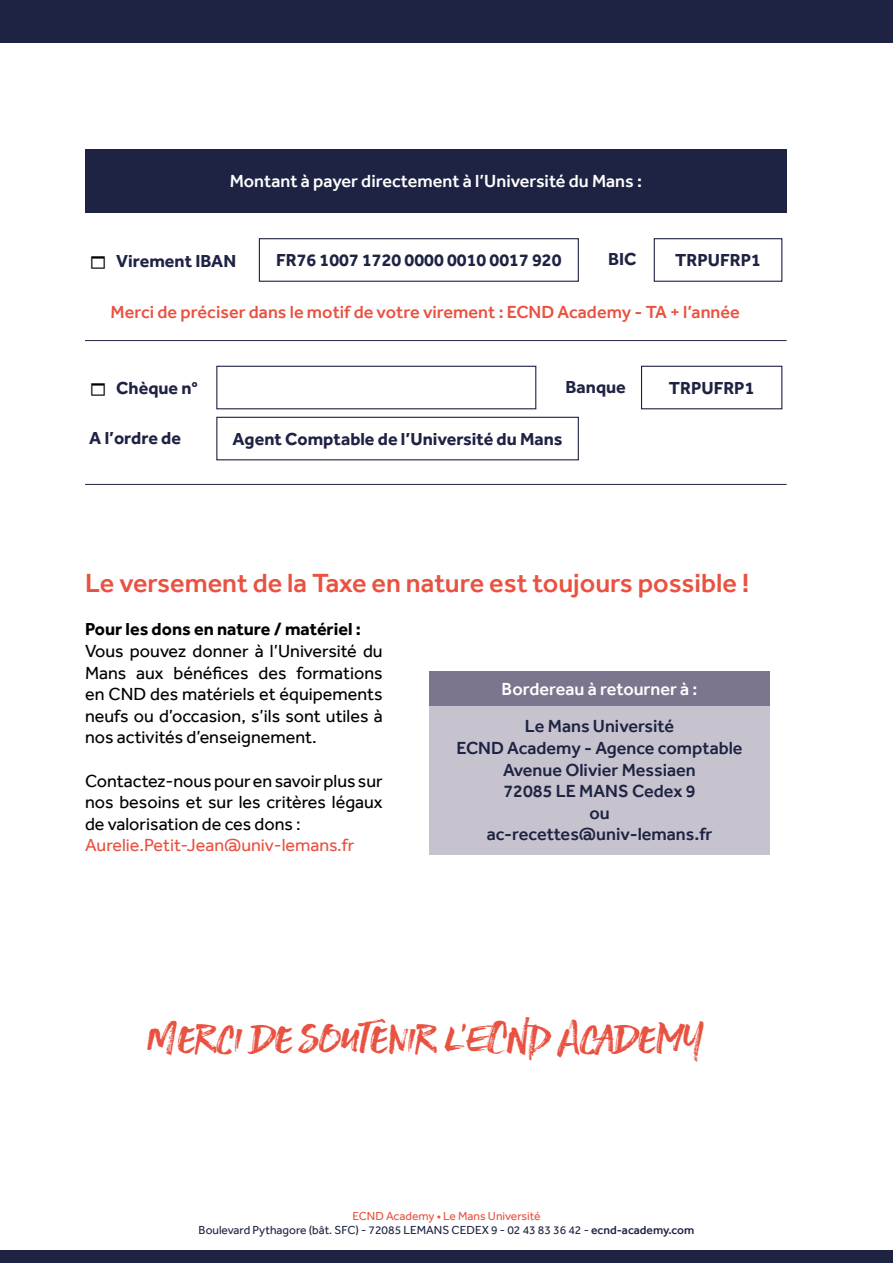
<style>
.page{position:relative;width:893px;height:1263px;background:#fff}
.page>*{position:absolute;margin:0;border:0;box-sizing:border-box;transform-origin:0 0}
.t1{font:45px "STONEHARBOUR";color:#e95241}
.t2{font:500 27px "Effra";color:#e95241}
.t3{font:18px/21.6px "Effra";color:#000;text-align:justify}
.t4{font:700 18px "Effra";color:#1e2343}
.t5{font:500 18px/21.6px "Effra";color:#1e2343;text-align:center}
.t6{font:500 18px "Effra";color:#fff}
.t7{font:500 18px "Effra";color:#e95241}
.t8{font:18px "Effra";color:#e95241}
.t9{font:700 18px "Effra";color:#000}
.t10{font:12px/14.4px "Effra";color:#1e2343;text-align:center}
.s1{color:#e95241}
.s2{font-weight:500}
</style>
<div class="page">
<div style="left:0;top:1250px;width:893px;height:13px;background:#1e2343"></div>
<div style="left:0;top:0;width:893px;height:43px;background:#1e2343"></div>
<div style="left:85px;top:149px;width:702px;height:64px;background:#1e2343"></div>
<div style="left:429px;top:672px;width:341px;height:34px;background:#7c758e"></div>
<div style="left:429px;top:706px;width:341px;height:149px;background:#c6c2ce"></div>
<div style="left:259px;top:238px;width:320px;height:44px;border:1px solid #1e2343"></div>
<div style="left:216px;top:366px;width:320px;height:43px;border:1px solid #1e2343"></div>
<div style="left:216px;top:417px;width:363px;height:43px;border:1px solid #1e2343"></div>
<div style="left:654px;top:238px;width:128px;height:44px;border:1px solid #1e2343"></div>
<div style="left:641px;top:366px;width:141px;height:43px;border:1px solid #1e2343"></div>
<hr style="left:85px;top:340px;width:702px;height:1px;background:#1e2343">
<hr style="left:85px;top:484px;width:702px;height:1px;background:#1e2343">
<p class="t6" style="left:230px;top:170px;width:414px">Montant à payer directement à l’Université du Mans :</p>
<p class="t4" style="left:116px;top:250px;width:121px">Virement IBAN</p>
<p class="t4" style="left:276px;top:249px;width:287px">FR76 1007 1720 0000 0010 0017 920</p>
<p class="t4" style="left:608px;top:248px;width:30px">BIC</p>
<p class="t4" style="left:675px;top:249px;width:87px">TRPUFRP1</p>
<p class="t7" style="left:111px;top:301px;width:631px">Merci de préciser dans le motif de votre virement : ECND Academy - TA + l’année</p>
<p class="t4" style="left:116px;top:377px;width:83px">Chèque n°</p>
<p class="t4" style="left:89px;top:427px;width:93px">A l’ordre de</p>
<p class="t4" style="left:566px;top:376px;width:62px">Banque</p>
<p class="t4" style="left:233px;top:428px;width:332px">Agent Comptable de l’Université du Mans</p>
<p class="t4" style="left:669px;top:377px;width:87px">TRPUFRP1</p>
<h2 class="t2" style="left:85px;top:567px;width:666px">Le versement de la Taxe en nature est toujours possible !</h2>
<p class="t9" style="left:85px;top:618px;width:277px">Pour les dons en nature / matériel :</p>
<p class="t3" style="left:85px;top:640px;width:299px">Vous pouvez donner à l’Université du Mans aux bénéfices des formations en CND des matériels et équipements neufs ou d’occasion, s’ils sont utiles à nos activités d’enseignement.</p>
<p class="t3" style="left:85px;top:769px;width:299px">Contactez-nous pour en savoir plus sur nos besoins et sur les critères légaux de valorisation de ces dons :</p>
<p class="t8" style="left:85px;top:834px;width:271px">Aurelie.Petit-Jean@univ-lemans.fr</p>
<p class="t6" style="left:502px;top:678px;width:197px">Bordereau à retourner à :</p>
<p class="t5" style="left:456px;top:715px;width:288px">Le Mans Université<br>ECND Academy - Agence comptable<br>Avenue Olivier Messiaen<br>72085 LE MANS Cedex 9<br>ou<br>ac-recettes@univ-lemans.fr</p>
<h1 class="t1" style="left:148px;top:1004px;width:556px">Merci de soutenir l'ECND Academy</h1>
<p class="t10" style="left:199px;top:1208px;width:497px"><span class="s1">ECND Academy • Le Mans Université<br></span>Boulevard Pythagore (bât. SFC) - 72085 LEMANS CEDEX 9 - 02 43 83 36 42 - <span class="s2">ecnd-academy.com</span></p>
</div>
